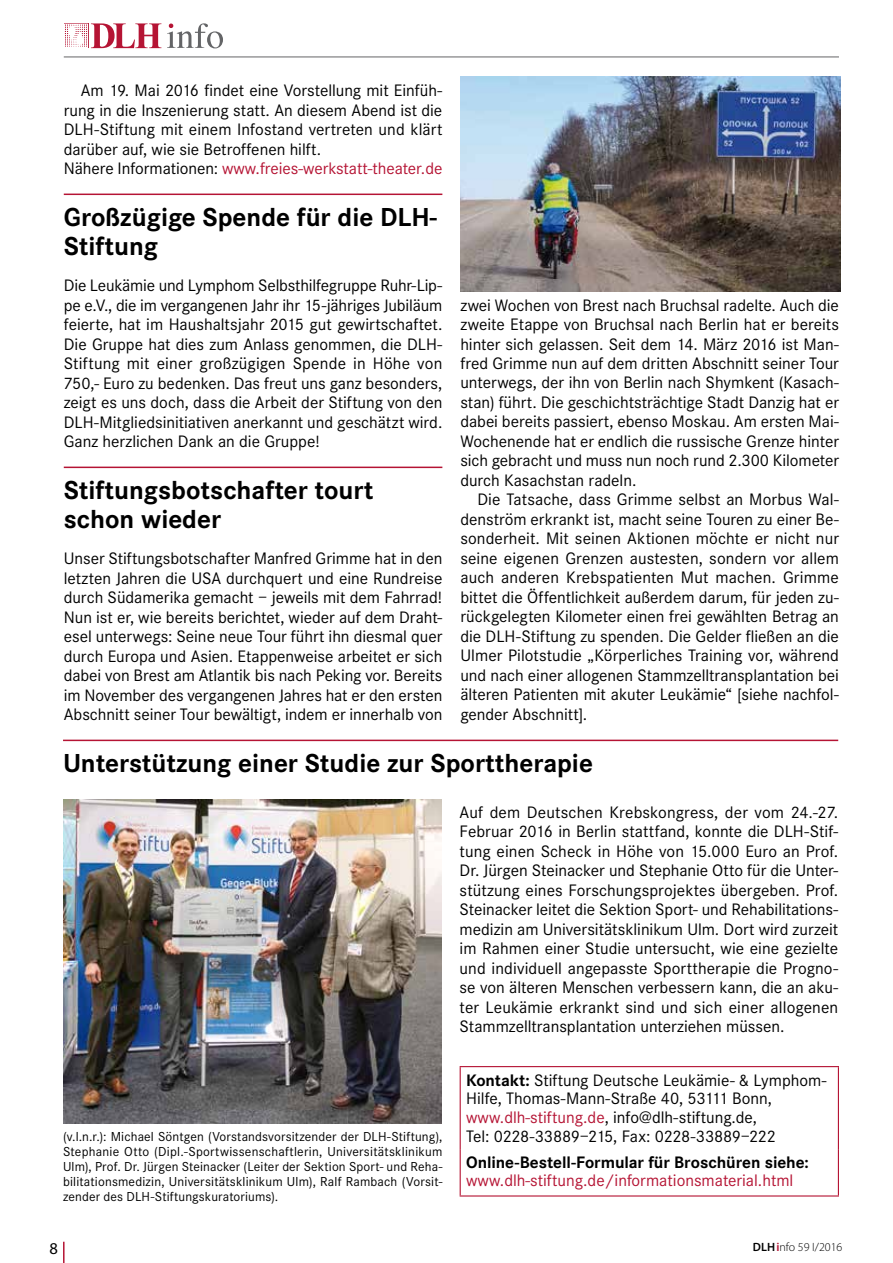
<style>
.page{position:relative;width:893px;height:1263px;background:#fff}
.page>*{position:absolute;margin:0;border:0;box-sizing:border-box;transform-origin:0 0}
.t1{font:700 27px/28.5px "Corporate S";color:#000}
.t2{font:17.25px/19.5px "Corporate S";letter-spacing:-.005em;color:#000;text-align:justify}
.t3{font:17.25px "Corporate S";color:#b51434}
.t4{font:700 17.25px "Corporate S";letter-spacing:-.005em;color:#000}
.t5{font:16.5px "Myriad Pro";color:#000}
.t6{font:13.5px/15px "Corporate S";letter-spacing:.01em;color:#000;text-align:justify}
.t7{font:300 12px "Myriad Pro";color:#000}
.s1{color:#b51434}
.s2{font-weight:700}
.s3{font-weight:600}
.s4{font-weight:600;color:#b51434}
</style>
<div class="page">
<hr style="left:64px;top:194px;width:378px;height:1px;background:#b51434">
<hr style="left:64px;top:467px;width:378px;height:1px;background:#b51434">
<hr style="left:460px;top:1066px;width:379px;height:1px;background:#b51434">
<hr style="left:460px;top:1067px;width:1px;height:82px;background:#b51434">
<hr style="left:838px;top:1067px;width:1px;height:82px;background:#b51434">
<hr style="left:460px;top:1149px;width:1px;height:46px;background:#b51434">
<hr style="left:838px;top:1149px;width:1px;height:46px;background:#b51434">
<hr style="left:460px;top:1195px;width:379px;height:1px;background:#b51434">
<hr style="left:63px;top:740px;width:775px;height:1px;background:#b51434">
<img style="left:63px;top:799px;width:379px;height:324px">
<img style="left:460px;top:76px;width:381px;height:215px">
<svg style="left:64px;top:23px;width:97px;height:25px"></svg>
<svg style="left:167px;top:23px;width:56px;height:25px"></svg>
<hr style="left:64px;top:57px;width:775px;height:1px;background:#646567">
<hr style="left:63px;top:1242px;width:2px;height:21px;background:#b51434">
<p class="t2" style="left:64px;top:81px;width:380px;text-align:left;text-indent:17px">Am 19. Mai 2016 findet eine Vorstellung mit Einfüh&shy;rung in die Inszenierung statt. An diesem Abend ist die DLH-Stiftung mit einem Infostand vertreten und klärt darüber auf, wie sie Betroffenen hilft.<br>Nähere Informationen: <span class="s1">www.freies-werkstatt-theater.de</span></p>
<h1 class="t1" style="left:64px;top:204px;width:375px">Großzügige Spende für die DLH-<br>Stiftung</h1>
<p class="t2" style="left:64px;top:276px;width:380px">Die Leukämie und Lymphom Selbsthilfegruppe Ruhr-Lip&shy;pe e.V., die im vergangenen Jahr ihr 15-jähriges Jubiläum feierte, hat im Haushaltsjahr 2015 gut gewirtschaftet.<br>Die Gruppe hat dies zum Anlass genommen, die DLH-Stiftung mit einer großzügigen Spende in Höhe von 750,- Euro zu bedenken. Das freut uns ganz besonders, zeigt es uns doch, dass die Arbeit der Stiftung von den DLH-Mitgliedsinitiativen anerkannt und geschätzt wird.<br>Ganz herzlichen Dank an die Gruppe!</p>
<h1 class="t1" style="left:64px;top:477px;width:311px">Stiftungsbotschafter tourt schon wieder</h1>
<p class="t2" style="left:64px;top:549px;width:380px">Unser Stiftungsbotschafter Manfred Grimme hat in den letzten Jahren die USA durchquert und eine Rundreise durch Südamerika gemacht – jeweils mit dem Fahrrad!<br>Nun ist er, wie bereits berichtet, wieder auf dem Draht&shy;esel unterwegs: Seine neue Tour führt ihn diesmal quer durch Europa und Asien. Etappenweise arbeitet er sich dabei von Brest am Atlantik bis nach Peking vor. Bereits im November des vergangenen Jahres hat er den ersten Abschnitt seiner Tour bewältigt, indem er innerhalb von</p>
<p class="t2" style="left:460px;top:295px;width:380px">zwei Wochen von Brest nach Bruchsal radelte. Auch die zweite Etappe von Bruchsal nach Berlin hat er bereits hinter sich gelassen. Seit dem 14. März 2016 ist Man&shy;fred Grimme nun auf dem dritten Abschnitt seiner Tour unterwegs, der ihn von Berlin nach Shymkent (Kasach&shy;stan) führt. Die geschichtsträchtige Stadt Danzig hat er dabei bereits passiert, ebenso Moskau. Am ersten Mai-Wochenende hat er endlich die russische Grenze hinter sich gebracht und muss nun noch rund 2.300 Kilometer durch Kasachstan radeln.</p>
<p class="t2" style="left:460px;top:490px;width:380px;text-indent:17px">Die Tatsache, dass Grimme selbst an Morbus Wal&shy;denström erkrankt ist, macht seine Touren zu einer Be&shy;sonderheit. Mit seinen Aktionen möchte er nicht nur seine eigenen Grenzen austesten, sondern vor allem auch anderen Krebspatienten Mut machen. Grimme bittet die Öffentlichkeit außerdem darum, für jeden zu&shy;rückgelegten Kilometer einen frei gewählten Betrag an die DLH-Stiftung zu spenden. Die Gelder fließen an die Ulmer Pilotstudie „Körperliches Training vor, während und nach einer allogenen Stammzelltransplantation bei älteren Patienten mit akuter Leukämie“ [siehe nachfol&shy;gender Abschnitt].</p>
<h1 class="t1" style="left:63px;top:750px;width:531px">Unterstützung einer Studie zur Sporttherapie</h1>
<p class="t2" style="left:460px;top:802px;width:380px">Auf dem Deutschen Krebskongress, der vom 24.-27.<br>Februar 2016 in Berlin stattfand, konnte die DLH-Stif&shy;tung einen Scheck in Höhe von 15.000 Euro an Prof.<br>Dr. Jürgen Steinacker und Stephanie Otto für die Unter&shy;stützung eines Forschungsprojektes übergeben. Prof.<br>Steinacker leitet die Sektion Sport- und Rehabilitations&shy;medizin am Universitätsklinikum Ulm. Dort wird zurzeit im Rahmen einer Studie untersucht, wie eine gezielte und individuell angepasste Sporttherapie die Progno&shy;se von älteren Menschen verbessern kann, die an aku&shy;ter Leukämie erkrankt sind und sich einer allogenen Stammzelltransplantation unterziehen müssen.</p>
<p class="t6" style="left:63px;top:1129px;width:381px">(v.l.n.r.): Michael Söntgen (Vorstandsvorsitzender der DLH-Stiftung), Stephanie Otto (Dipl.-Sportwissenschaftlerin, Universitätsklinikum Ulm), Prof. Dr. Jürgen Steinacker (Leiter der Sektion Sport- und Reha&shy;bilitationsmedizin, Universitätsklinikum Ulm), Ralf Rambach (Vorsit&shy;zender des DLH-Stiftungskuratoriums).</p>
<p class="t2" style="left:466px;top:1071px;width:362px;line-height:18.8px;text-align:left"><span class="s2">Kontakt:</span> Stiftung Deutsche Leukämie- &amp; Lymphom-Hilfe, Thomas-Mann-Straße 40, 53111 Bonn, <span class="s1">www.dlh-stiftung.de</span>, info@dlh-stiftung.de,<br>Tel: 0228-33889–215, Fax: 0228-33889–222</p>
<p class="t4" style="left:466px;top:1152px;width:344px">Online-Bestell-Formular für Broschüren siehe:</p>
<p class="t3" style="left:466px;top:1171px;width:329px">www.dlh-stiftung.de/informationsmaterial.html</p>
<p class="t5" style="left:50px;top:1238px;width:10px">8</p>
<p class="t7" style="left:753px;top:1239px;width:91px"><span class="s3">DLH</span><span class="s4">i</span>nfo 59 I/2016</p>
</div>
